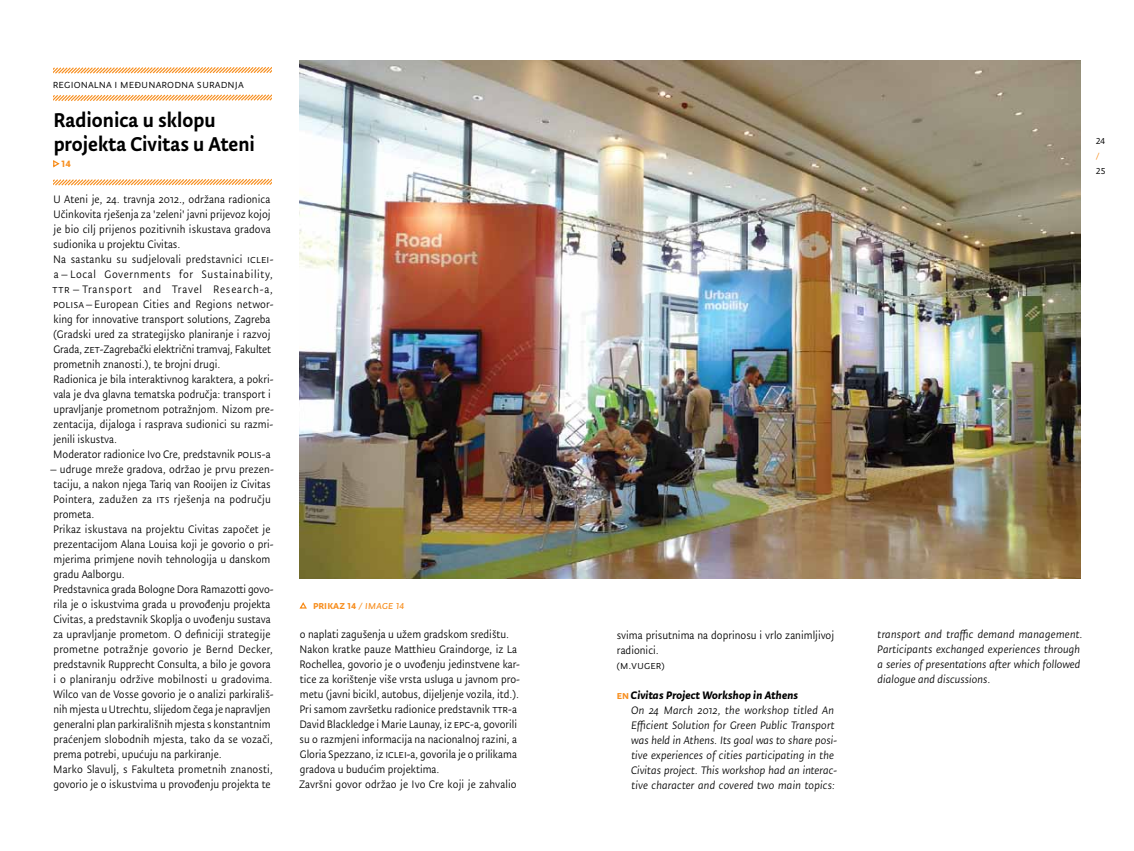
<style>
.page{position:relative;width:1134px;height:851px;background:#fff}
.page>*{position:absolute;margin:0;border:0;box-sizing:border-box;transform-origin:0 0}
.t1{font:500 22.5px/23.8px "Tempera Pro";color:#000}
.t2{font:500 13.12px "Tempera Pro";color:#f78e1e}
.t3{font:12.5px "Tempera Pro Normal";letter-spacing:.01em;color:#000}
.t4{font:12.25px/15px "Tempera Pro Normal";color:#000}
.t5{font:italic 12.25px/15px "Tempera Pro Normal";letter-spacing:.005em;color:#000}
.t6{font:italic 700 12.25px "Tempera Pro";letter-spacing:.01em;color:#000}
.t7{font:500 12.25px "Tempera Pro";letter-spacing:.01em;color:#f78e1e}
.t8{font:12.25px "Tempera Pro Normal";color:#f78e1e}
.s1{font-family:"Tempera Pro Book B Italic";font-weight:400}
.s2{font-weight:500;font-style:normal;color:#f78e1e}
</style>
<div class="page">
<svg style="left:53px;top:67px;width:218px;height:7px"></svg>
<svg style="left:53px;top:94px;width:218px;height:7px"></svg>
<svg style="left:53px;top:160px;width:7px;height:8px"></svg>
<svg style="left:53px;top:178px;width:218px;height:8px"></svg>
<img style="left:299px;top:60px;width:782px;height:518px">
<svg style="left:299px;top:602px;width:8px;height:7px"></svg>
<p class="t3" style="left:53px;top:77px;width:192px">regionalna i međunarodna suradnja</p>
<h1 class="t1" style="left:53px;top:108px;width:203px">Radionica u sklopu projekta Civitas u Ateni</h1>
<p class="t2" style="left:61px;top:155px;width:11px">14</p>
<p class="t4" style="left:52px;top:192px;width:223px">U Ateni je, 24. travnja 2012., održana radionica Učinkovita rješenja za 'zeleni' javni prijevoz kojoj je bio cilj prijenos pozitivnih iskustava gradova sudionika u projektu Civitas.<br>Na sastanku su sudjelovali predstavnici iclei&shy;a – Local Governments for Sustainability, ttr – Transport and Travel Research-a, polisa – European Cities and Regions networ&shy;king for innovative transport solutions, Zagreba (Gradski ured za strategijsko planiranje i razvoj Grada, zet-Zagrebački električni tramvaj, Fakultet prometnih znanosti.), te brojni drugi.<br>Radionica je bila interaktivnog karaktera, a pokri&shy;vala je dva glavna tematska područja: transport i upravljanje prometnom potražnjom. Nizom pre&shy;zentacija, dijaloga i rasprava sudionici su razmi&shy;jenili iskustva.<br>Moderator radionice Ivo Cre, predstavnik polis-a</p>
<p class="t4" style="left:50px;top:462px;width:225px">– udruge mreže gradova, održao je prvu prezen&shy;taciju, a nakon njega Tariq van Rooijen iz Civitas Pointera, zadužen za its rješenja na području prometa.<br>Prikaz iskustava na projektu Civitas započet je prezentacijom Alana Louisa koji je govorio o pri&shy;mjerima primjene novih tehnologija u danskom gradu Aalborgu.<br>Predstavnica grada Bologne Dora Ramazotti govo&shy;rila je o iskustvima grada u provođenju projekta Civitas, a predstavnik Skoplja o uvođenju sustava za upravljanje prometom. O definiciji strategije prometne potražnje govorio je Bernd Decker, predstavnik Rupprecht Consulta, a bilo je govora<br>i o planiranju održive mobilnosti u gradovima.<br>Wilco van de Vosse govorio je o analizi parkirališ&shy;nih mjesta u Utrechtu, slijedom čega je napravljen generalni plan parkirališnih mjesta s konstantnim praćenjem slobodnih mjesta, tako da se vozači, prema potrebi, upućuju na parkiranje.<br>Marko Slavulj, s Fakulteta prometnih znanosti, govorio je o iskustvima u provođenju projekta te</p>
<p class="t7" style="left:313px;top:597px;width:93px">prikaz 14 <span class="s1">/ image 14</span></p>
<p class="t4" style="left:299px;top:627px;width:222px">o naplati zagušenja u užem gradskom središtu.<br>Nakon kratke pauze Matthieu Graindorge, iz La Rochellea, govorio je o uvođenju jedinstvene kar&shy;tice za korištenje više vrsta usluga u javnom pro&shy;metu (javni bicikl, autobus, dijeljenje vozila, itd.).<br>Pri samom završetku radionice predstavnik ttr-a David Blackledge i Marie Launay, iz epc-a, govorili su o razmjeni informacija na nacionalnoj razini, a Gloria Spezzano, iz iclei-a, govorila je o prilikama gradova u budućim projektima.<br>Završni govor održao je Ivo Cre koji je zahvalio</p>
<p class="t4" style="left:616px;top:627px;width:219px">svima prisutnima na doprinosu i vrlo zanimljivoj radionici.<br>(m.vuger)</p>
<p class="t6" style="left:617px;top:687px;width:183px"><span class="s2">en</span> Civitas Project Workshop in Athens</p>
<p class="t5" style="left:631px;top:702px;width:208px">On 24 March 2012, the workshop titled An Efficient Solution for Green Public Transport was held in Athens. Its goal was to share posi&shy;tive experiences of cities participating in the Civitas project. This workshop had an interac&shy;tive character and covered two main topics:</p>
<p class="t4" style="left:1096px;top:133px;width:11px">24</p>
<p class="t8" style="left:1096px;top:148px;width:5px">/</p>
<p class="t4" style="left:1096px;top:163px;width:11px">25</p>
<p class="t5" style="left:877px;top:627px;width:207px">transport and traffic demand management.<br>Participants exchanged experiences through a series of presentations after which followed dialogue and discussions.</p>
</div>
